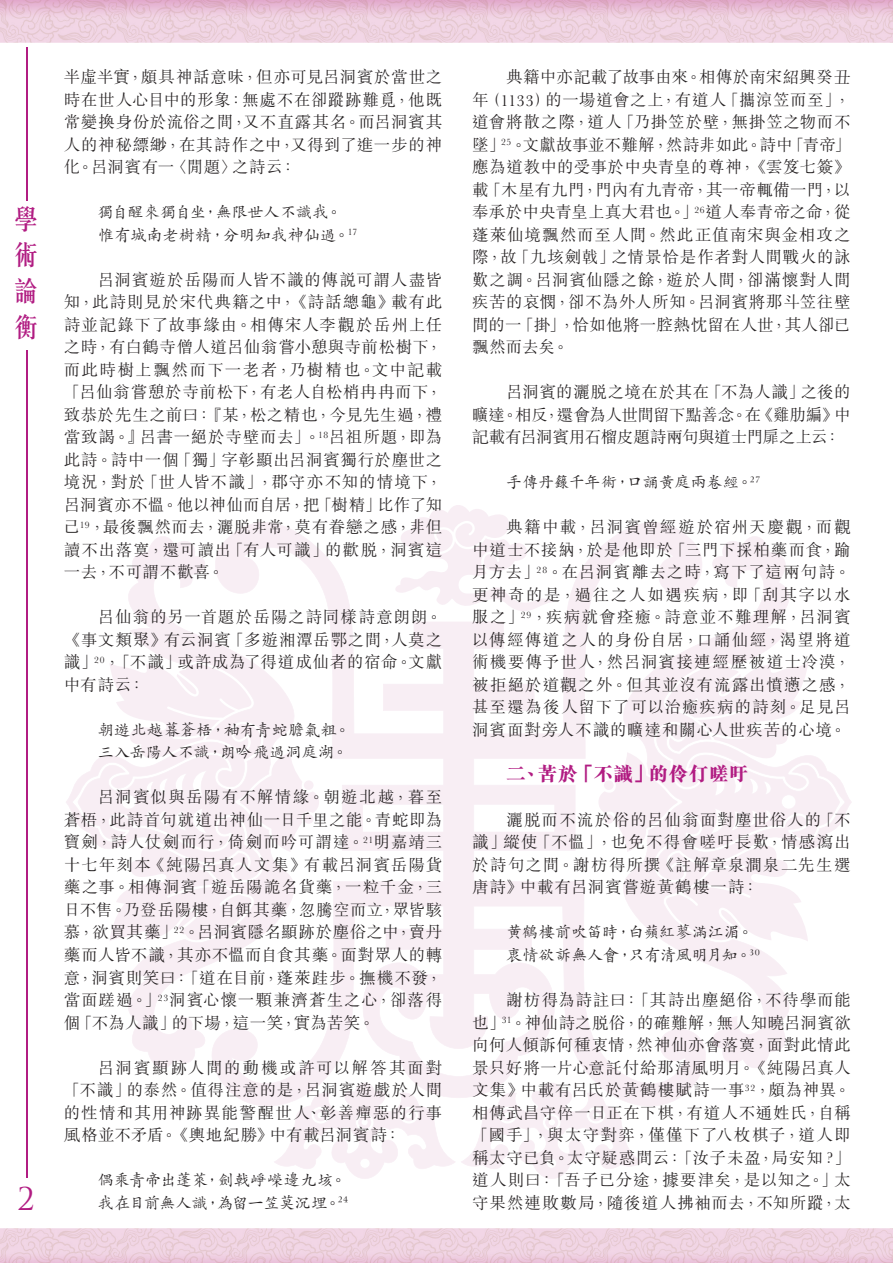
<style>
.page{position:relative;width:893px;height:1263px;background:#fff}
.page>*{position:absolute;margin:0;border:0;box-sizing:border-box;transform-origin:0 0}
.t1{font:30px "Helios S Si";color:#b11c82}
.t2{font:500 27px/36px "C Song 3 HK";color:#b11c82;text-align:justify}
.t3{font:800 19.5px "M Sung HK";letter-spacing:.03em;color:#b11c82}
.t4{font:300 16.5px/22.5px "M Sung HK";letter-spacing:.045em;color:#231f20;text-align:justify}
.t5{font:500 16.5px "M Kai HK";letter-spacing:-.025em;color:#231f20}
.t6{font:500 16.5px "M Kai HK";letter-spacing:-.045em;color:#231f20}
</style>
<div class="page">
<svg style="left:274px;top:1106px;width:368px;height:73px"></svg>
<svg style="left:414px;top:505px;width:95px;height:17px"></svg>
<svg style="left:716px;top:536px;width:126px;height:532px"></svg>
<svg style="left:214px;top:522px;width:502px;height:584px"></svg>
<svg style="left:128px;top:536px;width:170px;height:532px"></svg>
<svg style="left:66px;top:663px;width:255px;height:278px"></svg>
<div style="left:304px;top:814px;width:10px;height:10px;background:#f8eef4;border-radius:50%"></div>
<img style="left:0;top:0;width:893px;height:42px">
<img style="left:0;top:1229px;width:893px;height:34px">
<hr style="left:27px;top:350px;width:1px;height:827px;background:#b11c82">
<hr style="left:27px;top:47px;width:1px;height:154px;background:#b11c82">
<p class="t2" style="left:12px;top:201px;width:28px">學術論衡</p>
<p class="t1" style="left:18px;top:1181px;width:19px">2</p>
<p class="t4" style="left:64px;top:65px;width:380px">半虛半實，頗具神話意味，但亦可見呂洞賓於當世之時在世人心目中的形象：無處不在卻蹤跡難覓，他既常變換身份於流俗之間，又不直露其名。而呂洞賓其人的神秘縹緲，在其詩作之中，又得到了進一步的神化。呂洞賓有一〈閒題〉之詩云：</p>
<p class="t5" style="left:98px;top:201px;width:246px">獨自醒來獨自坐，無限世人不識我。</p>
<p class="t5" style="left:98px;top:223px;width:261px">惟有城南老樹精，分明知我神仙過。<sup>17</sup></p>
<p class="t4" style="left:64px;top:268px;width:380px;text-indent:34px">呂洞賓遊於岳陽而人皆不識的傳說可謂人盡皆知，此詩則見於宋代典籍之中，《詩話總龜》載有此詩並記錄下了故事緣由。相傳宋人李觀於岳州上任之時，有白鶴寺僧人道呂仙翁嘗小憩與寺前松樹下，而此時樹上飄然而下一老者，乃樹精也。文中記載「呂仙翁嘗憩於寺前松下，有老人自松梢冉冉而下，致恭於先生之前曰：『某，松之精也，今見先生過，禮當致謁。』呂書一絕於寺壁而去」。<sup>18</sup>呂祖所題，即為此詩。詩中一個「獨」字彰顯出呂洞賓獨行於塵世之境況，對於「世人皆不識」，郡守亦不知的情境下，呂洞賓亦不慍。他以神仙而自居，把「樹精」比作了知己<sup>19</sup>，最後飄然而去，灑脫非常，莫有眷戀之感，非但讀不出落寞，還可讀出「有人可識」的歡脫，洞賓這一去，不可謂不歡喜。</p>
<p class="t4" style="left:64px;top:605px;width:380px;text-indent:34px">呂仙翁的另一首題於岳陽之詩同樣詩意朗朗。《事文類聚》有云洞賓「多遊湘潭岳鄂之間，人莫之識」<sup>20</sup>，「不識」或許成為了得道成仙者的宿命。文獻中有詩云：</p>
<p class="t5" style="left:98px;top:718px;width:254px">朝遊北越暮蒼梧，袖有青蛇膽氣粗。</p>
<p class="t5" style="left:98px;top:741px;width:252px">三入岳陽人不識，朗吟飛過洞庭湖。</p>
<p class="t4" style="left:64px;top:785px;width:380px;text-indent:34px">呂洞賓似與岳陽有不解情緣。朝遊北越，暮至蒼梧，此詩首句就道出神仙一日千里之能。青蛇即為寶劍，詩人仗劍而行，倚劍而吟可謂達。<sup>21</sup>明嘉靖三十七年刻本《純陽呂真人文集》有載呂洞賓岳陽貨藥之事。相傳洞賓「遊岳陽詭名貨藥，一粒千金，三日不售。乃登岳陽樓，自餌其藥，忽騰空而立，眾皆駭慕，欲買其藥」<sup>22</sup>。呂洞賓隱名顯跡於塵俗之中，賣丹藥而人皆不識，其亦不慍而自食其藥。面對眾人的轉意，洞賓則笑曰：「道在目前，蓬萊跬步。撫機不發，當面蹉過。」<sup>23</sup>洞賓心懷一顆兼濟蒼生之心，卻落得個「不為人識」的下場，這一笑，實為苦笑。</p>
<p class="t4" style="left:64px;top:1055px;width:380px;text-indent:34px">呂洞賓顯跡人間的動機或許可以解答其面對「不識」的泰然。值得注意的是，呂洞賓遊戲於人間的性情和其用神跡異能警醒世人、彰善癉惡的行事風格並不矛盾。《輿地紀勝》中有載呂洞賓詩：</p>
<p class="t5" style="left:98px;top:1168px;width:250px">偶乘青帝出蓬萊，劍戟崢嶸邊九垓。</p>
<p class="t6" style="left:98px;top:1191px;width:252px">我在目前無人識，為留一笠莫沉埋。<sup>24</sup></p>
<p class="t4" style="left:472px;top:65px;width:380px;text-indent:34px">典籍中亦記載了故事由來。相傳於南宋紹興癸丑年（1133）的一場道會之上，有道人「攜涼笠而至」，道會將散之際，道人「乃掛笠於壁，無掛笠之物而不墜」<sup>25</sup>。文獻故事並不難解，然詩非如此。詩中「青帝」應為道教中的受事於中央青皇的尊神，《雲笈七簽》載「木星有九門，門內有九青帝，其一帝輒備一門，以奉承於中央青皇上真大君也。」<sup>26</sup>道人奉青帝之命，從蓬萊仙境飄然而至人間。然此正值南宋與金相攻之際，故「九垓劍戟」之情景恰是作者對人間戰火的詠歎之調。呂洞賓仙隱之餘，遊於人間，卻滿懷對人間疾苦的哀憫，卻不為外人所知。呂洞賓將那斗笠往壁間的一「掛」，恰如他將一腔熱忱留在人世，其人卻已飄然而去矣。</p>
<p class="t4" style="left:472px;top:380px;width:380px;text-indent:34px">呂洞賓的灑脫之境在於其在「不為人識」之後的曠達。相反，還會為人世間留下點善念。在《雞肋編》中記載有呂洞賓用石榴皮題詩兩句與道士門扉之上云：</p>
<p class="t5" style="left:506px;top:471px;width:255px">手傳丹籙千年術，口誦黃庭兩卷經。<sup>27</sup></p>
<p class="t4" style="left:472px;top:515px;width:380px;text-indent:34px">典籍中載，呂洞賓曾經遊於宿州天慶觀，而觀中道士不接納，於是他即於「三門下採柏藥而食，踰月方去」<sup>28</sup>。在呂洞賓離去之時，寫下了這兩句詩。更神奇的是，過往之人如遇疾病，即「刮其字以水服之」<sup>29</sup>，疾病就會痊癒。詩意並不難理解，呂洞賓以傳經傳道之人的身份自居，口誦仙經，渴望將道術機要傳予世人，然呂洞賓接連經歷被道士冷漠，被拒絕於道觀之外。但其並沒有流露出憤懣之感，甚至還為後人留下了可以治癒疾病的詩刻。足見呂洞賓面對旁人不識的曠達和關心人世疾苦的心境。</p>
<p class="t3" style="left:506px;top:764px;width:244px">二、苦於「不識」的伶仃嗟吁</p>
<p class="t4" style="left:472px;top:808px;width:380px;text-indent:34px">灑脫而不流於俗的呂仙翁面對塵世俗人的「不識」縱使「不慍」，也免不得會嗟吁長歎，情感瀉出於詩句之間。謝枋得所撰《註解章泉澗泉二先生選唐詩》中載有呂洞賓嘗遊黃鶴樓一詩：</p>
<p class="t5" style="left:506px;top:921px;width:249px">黄鶴樓前吹笛時，白蘋紅蓼滿江湄。</p>
<p class="t5" style="left:506px;top:943px;width:255px">衷情欲訴無人會，只有清風明月知。<sup>30</sup></p>
<p class="t4" style="left:472px;top:988px;width:380px;text-indent:34px">謝枋得為詩註曰：「其詩出塵絕俗，不待學而能也」<sup>31</sup>。神仙詩之脫俗，的確難解，無人知曉呂洞賓欲向何人傾訴何種衷情，然神仙亦會落寞，面對此情此景只好將一片心意託付給那清風明月。《純陽呂真人文集》中載有呂氏於黃鶴樓賦詩一事<sup>32</sup>，頗為神異。相傳武昌守倅一日正在下棋，有道人不通姓氏，自稱「國手」，與太守對弈，僅僅下了八枚棋子，道人即稱太守已負。太守疑惑間云：「汝子未盈，局安知？」道人則曰：「吾子已分途，據要津矣，是以知之。」太守果然連敗數局，隨後道人拂袖而去，不知所蹤，太</p>
</div>
